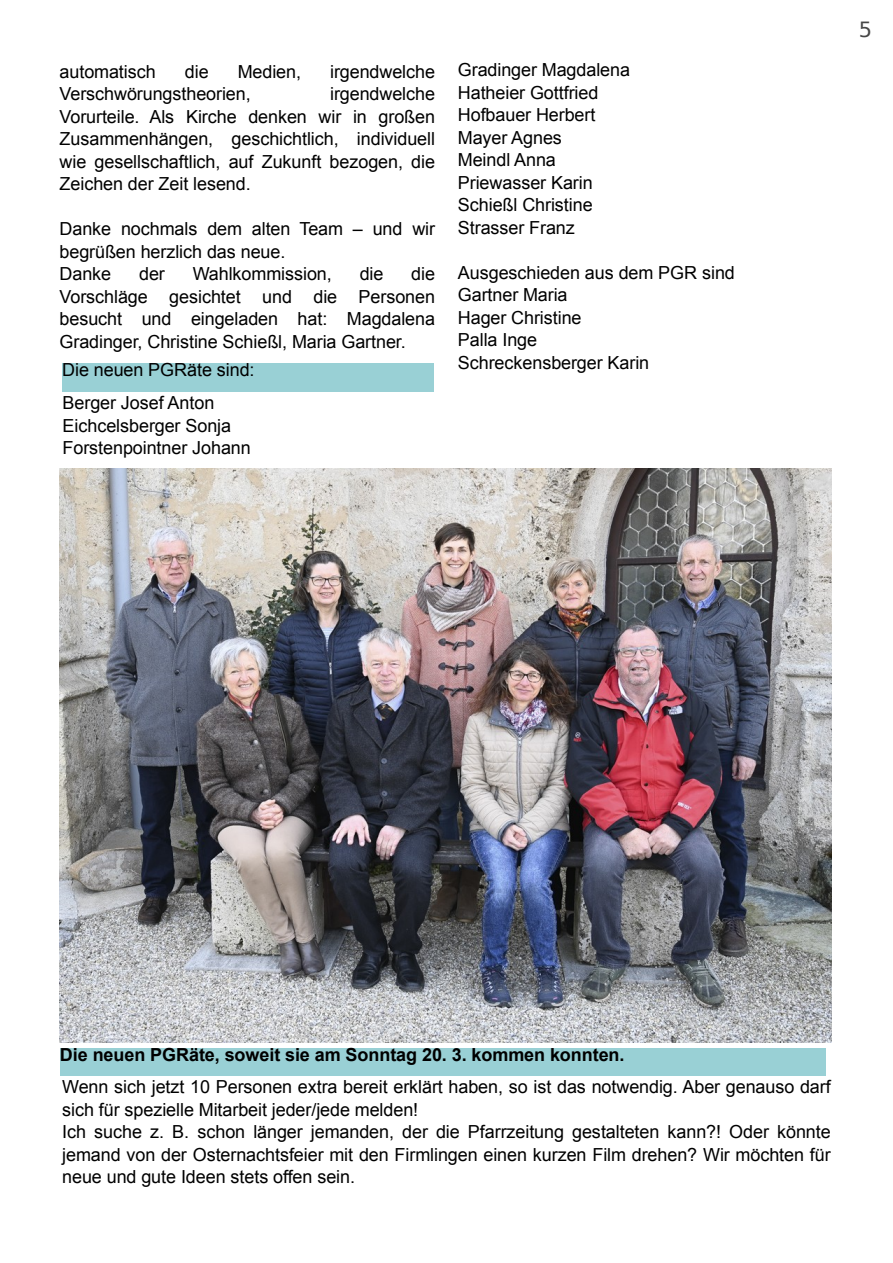
<style>
.page{position:relative;width:893px;height:1263px;background:#fff}
.page>*{position:absolute;margin:0;border:0;box-sizing:border-box;transform-origin:0 0}
.t1{font:21px "DejaVu Sans";color:#474747}
.t2{font:18px/22.5px "Arial";letter-spacing:-.005em;color:#000}
.t3{font:700 18px "Arial";letter-spacing:-.005em;color:#000}
</style>
<div class="page">
<div style="left:60px;top:1048px;width:765px;height:27px;background:#99d0d5"></div>
<div style="left:62px;top:363px;width:372px;height:28px;background:#99d0d5"></div>
<img style="left:59px;top:468px;width:772px;height:574px">
<p class="t2" style="left:60px;top:60px;width:98px">automatisch</p>
<p class="t2" style="left:185px;top:60px;width:25px">die</p>
<p class="t2" style="left:238px;top:60px;width:65px">Medien,</p>
<p class="t2" style="left:330px;top:60px;width:106px">irgendwelche</p>
<p class="t2" style="left:60px;top:83px;width:193px">Verschwörungstheorien,</p>
<p class="t2" style="left:60px;top:83px;width:377px;text-align:justify;text-indent:271px">irgendwelche Vorurteile. Als Kirche denken wir in großen Zusammenhängen, geschichtlich, individuell wie gesellschaftlich, auf Zukunft bezogen, die Zeichen der Zeit lesend.</p>
<p class="t2" style="left:60px;top:218px;width:377px">Danke nochmals dem alten Team – und wir begrüßen herzlich das neue.<br>Danke</p>
<p class="t2" style="left:60px;top:263px;width:377px;text-align:justify;text-indent:352px">die Vorschläge gesichtet und die Personen besucht und eingeladen hat: Magdalena Gradinger, Christine Schießl, Maria Gartner.</p>
<p class="t2" style="left:139px;top:263px;width:27px">der</p>
<p class="t2" style="left:193px;top:263px;width:141px">Wahlkommission,</p>
<p class="t2" style="left:360px;top:263px;width:25px">die</p>
<p class="t2" style="left:62px;top:358px;width:194px">Die neuen PGRäte sind:</p>
<p class="t2" style="left:63px;top:392px;width:190px">Berger Josef Anton<br>Eichcelsberger Sonja<br>Forstenpointner Johann</p>
<p class="t2" style="left:458px;top:59px;width:174px">Gradinger Magdalena<br>Hatheier Gottfried<br>Hofbauer Herbert<br>Mayer Agnes<br>Meindl Anna<br>Priewasser Karin<br>Schießl Christine<br>Strasser Franz</p>
<p class="t2" style="left:458px;top:261px;width:279px">Ausgeschieden aus dem PGR sind<br>Gartner Maria<br>Hager Christine<br>Palla Inge<br>Schreckensberger Karin</p>
<p class="t1" style="left:859px;top:17px;width:15px">5</p>
<p class="t3" style="left:60px;top:1045px;width:566px">Die neuen PGRäte, soweit sie am Sonntag 20. 3. kommen konnten.</p>
<p class="t2" style="left:62px;top:1076px;width:770px">Wenn sich jetzt 10 Personen extra bereit erklärt haben, so ist das notwendig. Aber genauso darf sich für spezielle Mitarbeit jeder/jede melden!<br>Ich suche z. B. schon länger jemanden, der die Pfarrzeitung gestalteten kann?! Oder könnte jemand von der Osternachtsfeier mit den Firmlingen einen kurzen Film drehen? Wir möchten für neue und gute Ideen stets offen sein.</p>
</div>
